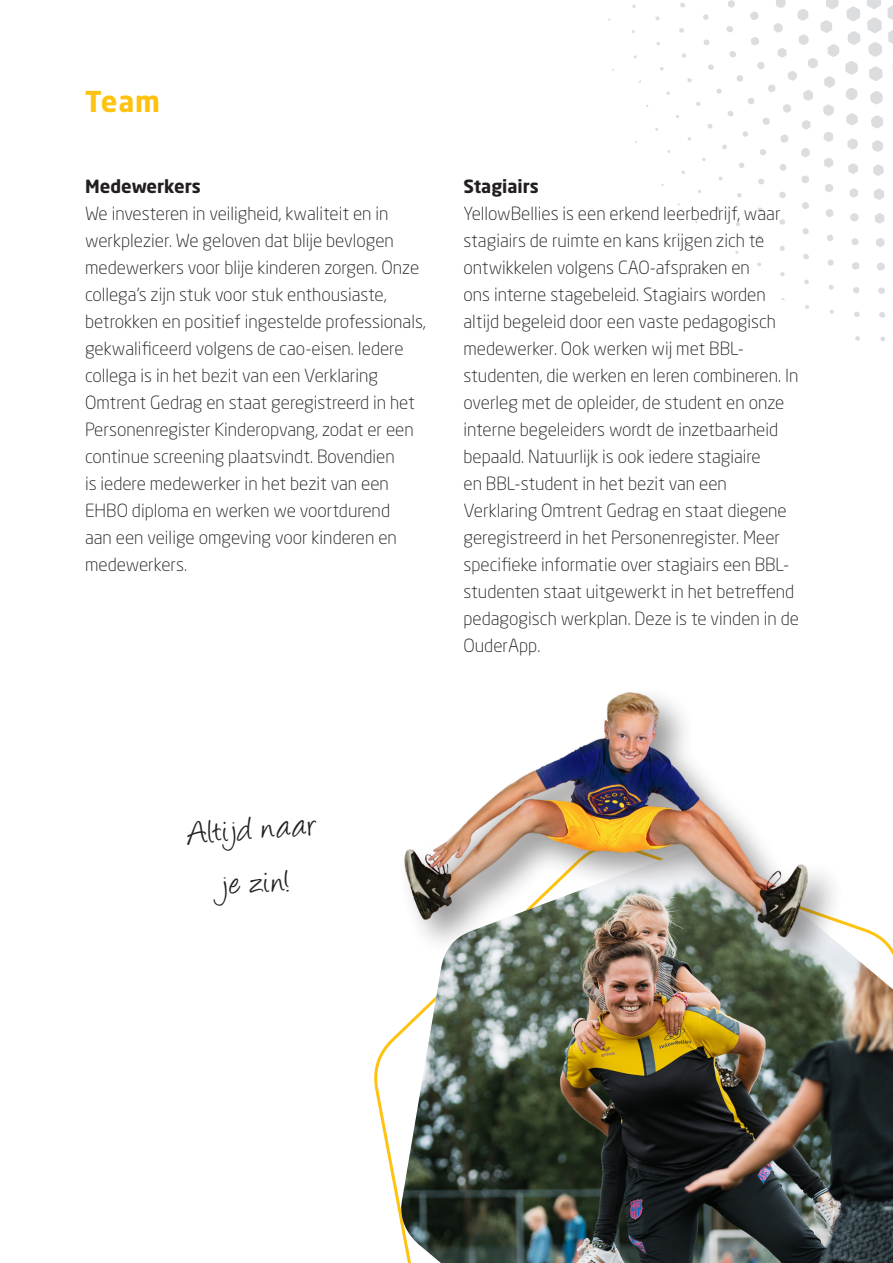
<style>
.page{position:relative;width:893px;height:1263px;background:#fff}
.page>*{position:absolute;margin:0;border:0;box-sizing:border-box;transform-origin:0 0}
.t1{font:36.6px "Angelina";color:#231f20}
.t2{font:700 28.5px "Neo Sans W1 G";color:#fec210}
.t3{font:300 18px/27px "Neo Sans W1 G";color:#231f20}
.t4{font:700 18px "Neo Sans W1 G";color:#231f20}
</style>
<div class="page">
<svg style="left:855px;top:336px;width:5px;height:5px"></svg>
<svg style="left:847px;top:6px;width:13px;height:15px"></svg>
<svg style="left:867px;top:0;width:26px;height:81px"></svg>
<svg style="left:826px;top:0;width:12px;height:9px"></svg>
<svg style="left:847px;top:31px;width:13px;height:14px"></svg>
<svg style="left:845px;top:61px;width:13px;height:14px"></svg>
<svg style="left:870px;top:91px;width:13px;height:14px"></svg>
<svg style="left:871px;top:115px;width:12px;height:14px"></svg>
<svg style="left:827px;top:44px;width:12px;height:13px"></svg>
<svg style="left:846px;top:88px;width:12px;height:12px"></svg>
<svg style="left:820px;top:20px;width:12px;height:13px"></svg>
<svg style="left:846px;top:113px;width:12px;height:12px"></svg>
<svg style="left:797px;top:9px;width:12px;height:12px"></svg>
<svg style="left:872px;top:140px;width:11px;height:12px"></svg>
<svg style="left:824px;top:76px;width:11px;height:12px"></svg>
<svg style="left:873px;top:164px;width:11px;height:12px"></svg>
<svg style="left:823px;top:104px;width:11px;height:12px"></svg>
<svg style="left:874px;top:188px;width:10px;height:12px"></svg>
<svg style="left:847px;top:138px;width:11px;height:12px"></svg>
<svg style="left:799px;top:34px;width:10px;height:11px"></svg>
<svg style="left:803px;top:90px;width:10px;height:11px"></svg>
<svg style="left:848px;top:163px;width:10px;height:11px"></svg>
<svg style="left:808px;top:58px;width:10px;height:10px"></svg>
<svg style="left:776px;top:0;width:10px;height:8px"></svg>
<svg style="left:875px;top:213px;width:9px;height:11px"></svg>
<svg style="left:823px;top:132px;width:10px;height:10px"></svg>
<svg style="left:824px;top:158px;width:9px;height:10px"></svg>
<svg style="left:788px;top:71px;width:9px;height:10px"></svg>
<svg style="left:777px;top:48px;width:10px;height:10px"></svg>
<svg style="left:773px;top:23px;width:10px;height:10px"></svg>
<svg style="left:802px;top:120px;width:9px;height:10px"></svg>
<svg style="left:801px;top:148px;width:9px;height:9px"></svg>
<svg style="left:849px;top:188px;width:9px;height:10px"></svg>
<svg style="left:876px;top:238px;width:9px;height:9px"></svg>
<svg style="left:750px;top:11px;width:8px;height:9px"></svg>
<svg style="left:825px;top:184px;width:8px;height:8px"></svg>
<svg style="left:850px;top:213px;width:9px;height:9px"></svg>
<svg style="left:783px;top:104px;width:8px;height:9px"></svg>
<svg style="left:751px;top:37px;width:8px;height:8px"></svg>
<svg style="left:780px;top:134px;width:9px;height:9px"></svg>
<svg style="left:877px;top:262px;width:8px;height:9px"></svg>
<svg style="left:826px;top:209px;width:8px;height:8px"></svg>
<svg style="left:801px;top:175px;width:8px;height:9px"></svg>
<svg style="left:852px;top:262px;width:7px;height:8px"></svg>
<svg style="left:768px;top:84px;width:8px;height:8px"></svg>
<svg style="left:757px;top:62px;width:8px;height:8px"></svg>
<svg style="left:728px;top:0;width:7px;height:8px"></svg>
<svg style="left:762px;top:118px;width:8px;height:7px"></svg>
<svg style="left:851px;top:238px;width:8px;height:7px"></svg>
<svg style="left:802px;top:202px;width:7px;height:7px"></svg>
<svg style="left:779px;top:164px;width:8px;height:7px"></svg>
<svg style="left:878px;top:287px;width:7px;height:7px"></svg>
<svg style="left:736px;top:75px;width:7px;height:7px"></svg>
<svg style="left:779px;top:191px;width:7px;height:8px"></svg>
<svg style="left:827px;top:234px;width:7px;height:7px"></svg>
<svg style="left:748px;top:98px;width:7px;height:6px"></svg>
<svg style="left:729px;top:51px;width:7px;height:7px"></svg>
<svg style="left:726px;top:26px;width:7px;height:7px"></svg>
<svg style="left:853px;top:287px;width:6px;height:7px"></svg>
<svg style="left:760px;top:149px;width:6px;height:7px"></svg>
<svg style="left:802px;top:228px;width:7px;height:7px"></svg>
<svg style="left:828px;top:259px;width:6px;height:7px"></svg>
<svg style="left:758px;top:178px;width:6px;height:7px"></svg>
<svg style="left:703px;top:39px;width:6px;height:7px"></svg>
<svg style="left:727px;top:111px;width:7px;height:6px"></svg>
<svg style="left:879px;top:312px;width:6px;height:6px"></svg>
<svg style="left:708px;top:64px;width:6px;height:6px"></svg>
<svg style="left:803px;top:254px;width:6px;height:6px"></svg>
<svg style="left:742px;top:131px;width:6px;height:6px"></svg>
<svg style="left:703px;top:14px;width:6px;height:6px"></svg>
<svg style="left:779px;top:219px;width:6px;height:6px"></svg>
<svg style="left:739px;top:162px;width:6px;height:6px"></svg>
<svg style="left:854px;top:312px;width:6px;height:5px"></svg>
<svg style="left:716px;top:88px;width:6px;height:6px"></svg>
<svg style="left:780px;top:245px;width:5px;height:6px"></svg>
<svg style="left:829px;top:285px;width:5px;height:5px"></svg>
<svg style="left:680px;top:3px;width:5px;height:5px"></svg>
<svg style="left:707px;top:124px;width:6px;height:5px"></svg>
<svg style="left:679px;top:28px;width:5px;height:5px"></svg>
<svg style="left:757px;top:207px;width:6px;height:5px"></svg>
<svg style="left:722px;top:144px;width:5px;height:6px"></svg>
<svg style="left:880px;top:336px;width:5px;height:5px"></svg>
<svg style="left:804px;top:279px;width:5px;height:5px"></svg>
<svg style="left:757px;top:235px;width:5px;height:5px"></svg>
<svg style="left:737px;top:193px;width:5px;height:5px"></svg>
<svg style="left:682px;top:53px;width:4px;height:5px"></svg>
<svg style="left:780px;top:272px;width:5px;height:5px"></svg>
<svg style="left:736px;top:222px;width:4px;height:4px"></svg>
<svg style="left:696px;top:102px;width:5px;height:4px"></svg>
<svg style="left:687px;top:78px;width:5px;height:5px"></svg>
<svg style="left:805px;top:305px;width:4px;height:4px"></svg>
<svg style="left:829px;top:310px;width:5px;height:4px"></svg>
<svg style="left:655px;top:16px;width:5px;height:5px"></svg>
<svg style="left:757px;top:262px;width:4px;height:4px"></svg>
<svg style="left:718px;top:177px;width:5px;height:4px"></svg>
<svg style="left:716px;top:207px;width:4px;height:4px"></svg>
<svg style="left:660px;top:67px;width:4px;height:4px"></svg>
<svg style="left:632px;top:4px;width:4px;height:4px"></svg>
<svg style="left:666px;top:91px;width:4px;height:4px"></svg>
<svg style="left:681px;top:170px;width:4px;height:4px"></svg>
<img style="left:401px;top:921px;width:492px;height:342px">
<div style="left:397px;top:685px;width:448px;height:289px;background:#231f20;opacity:.45"></div>
<img style="left:397px;top:685px;width:440px;height:280px">
<p class="t2" style="left:85px;top:83px;width:77px">Team</p>
<p class="t4" style="left:85px;top:175px;width:117px">Medewerkers</p>
<p class="t3" style="left:85px;top:200px;width:342px">We investeren in veiligheid, kwaliteit en in werkplezier. We geloven dat blije bevlogen medewerkers voor blije kinderen zorgen. Onze collega’s zijn stuk voor stuk enthousiaste, betrokken en positief ingestelde professionals, gekwalificeerd volgens de cao-eisen. Iedere collega is in het bezit van een Verklaring Omtrent Gedrag en staat geregistreerd in het Personenregister Kinderopvang, zodat er een continue screening plaatsvindt. Bovendien<br>is iedere medewerker in het bezit van een EHBO diploma en werken we voortdurend<br>aan een veilige omgeving voor kinderen en medewerkers.</p>
<p class="t4" style="left:463px;top:175px;width:77px">Stagiairs</p>
<p class="t3" style="left:463px;top:200px;width:337px">YellowBellies is een erkend leerbedrijf, waar stagiairs de ruimte en kans krijgen zich te ontwikkelen volgens CAO-afspraken en<br>ons interne stagebeleid. Stagiairs worden altijd begeleid door een vaste pedagogisch medewerker. Ook werken wij met BBL&shy;studenten, die werken en leren combineren. In overleg met de opleider, de student en onze interne begeleiders wordt de inzetbaarheid bepaald. Natuurlijk is ook iedere stagiaire<br>en BBL-student in het bezit van een Verklaring Omtrent Gedrag en staat diegene geregistreerd in het Personenregister. Meer specifieke informatie over stagiairs een BBL&shy;studenten staat uitgewerkt in het betreffend pedagogisch werkplan. Deze is te vinden in de OuderApp.</p>
<p class="t1" style="left:187px;top:817px;width:131px;rotate:-4deg">Altijd naar</p>
<p class="t1" style="left:221px;top:869px;width:70px;rotate:-4deg">je zin!</p>
</div>
